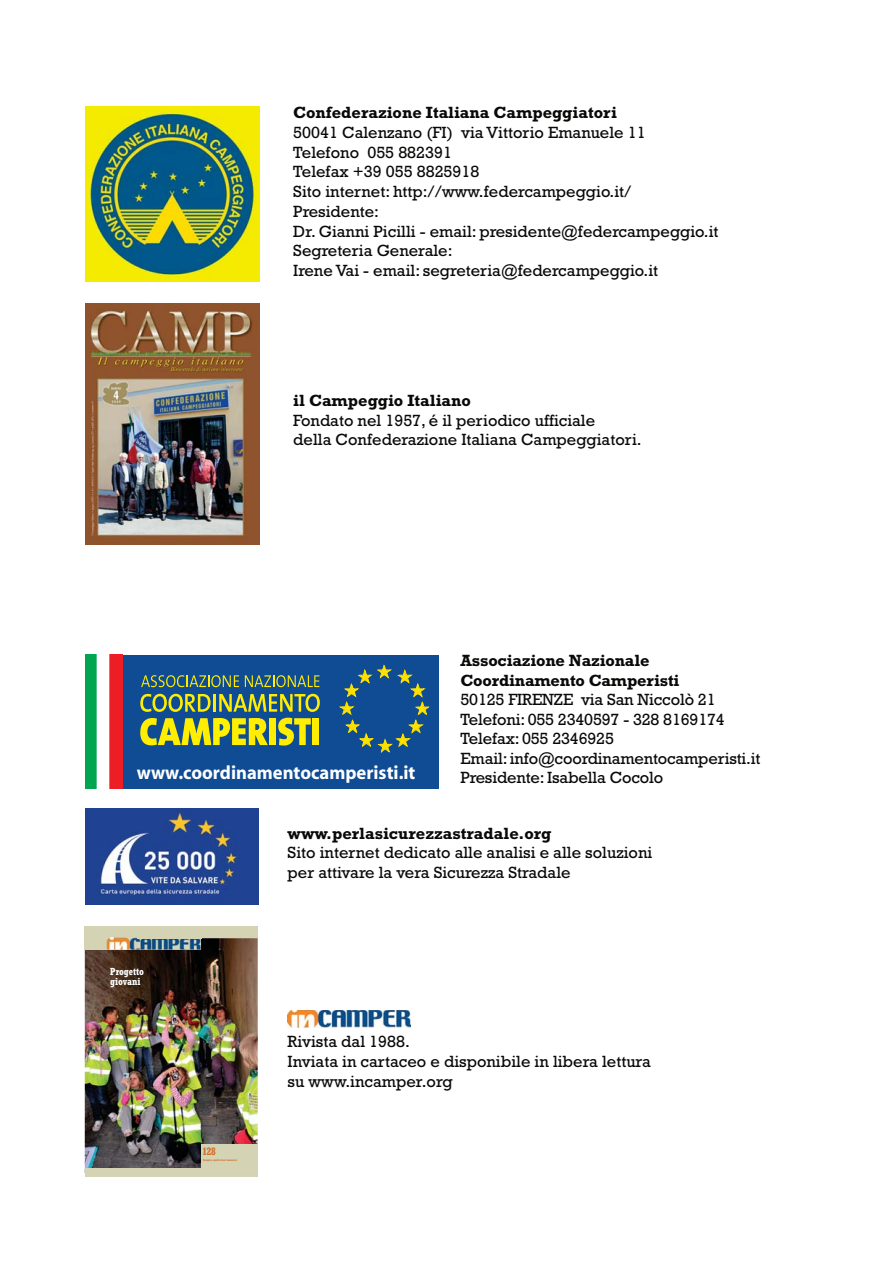
<style>
.page{position:relative;width:893px;height:1263px;background:#fff}
.page>*{position:absolute;margin:0;border:0;box-sizing:border-box;transform-origin:0 0}
.t1{font:700 19.2px "Myriad";color:#fff}
.t2{font:16.5px/19.8px "Rockwell";color:#090908}
.t3{font:700 16.5px/19.5px "Rockwell";color:#090908}
.t4{font:700 condensed 10.8px "Rockwell";color:#d26d27}
.t5{font:700 condensed 10.2px/10.8px "Rockwell";color:#fff}
.t6{font:700 condensed 2.85px "Rockwell";letter-spacing:.005em;color:#d26d27;scale:.8 1}
</style>
<div class="page">
<img style="left:85px;top:107px;width:175px;height:174px">
<div style="left:120px;top:655px;width:318px;height:134px;background:#0f4c94"></div>
<img style="left:85px;top:655px;width:37px;height:134px">
<svg style="left:339px;top:665px;width:91px;height:88px"></svg>
<svg style="left:141px;top:675px;width:98px;height:12px"></svg>
<svg style="left:245px;top:675px;width:74px;height:12px"></svg>
<svg style="left:140px;top:694px;width:180px;height:18px"></svg>
<svg style="left:140px;top:718px;width:128px;height:27px"></svg>
<div style="left:269px;top:718px;width:7px;height:27px;background:#fe0"></div>
<svg style="left:278px;top:718px;width:33px;height:28px"></svg>
<div style="left:313px;top:718px;width:6px;height:27px;background:#fe0"></div>
<img style="left:288px;top:1010px;width:122px;height:17px">
<img style="left:85px;top:303px;width:175px;height:241px">
<img style="left:85px;top:809px;width:173px;height:95px">
<img style="left:85px;top:938px;width:173px;height:231px">
<div style="left:85px;top:926px;width:116px;height:24px;background:#d4d4b5"></div>
<div style="left:138px;top:926px;width:120px;height:12px;background:#d4d4b5"></div>
<div style="left:85px;top:1169px;width:173px;height:8px;background:#d4d4b5"></div>
<div style="left:201px;top:1145px;width:57px;height:24px;background:#d4d4b5"></div>
<img style="left:107px;top:937px;width:94px;height:13px">
<img style="left:138px;top:937px;width:63px;height:1px">
<p class="t3" style="left:293px;top:104px;width:325px">Confederazione Italiana Campeggiatori</p>
<p class="t2" style="left:293px;top:124px;width:427px">50041 Calenzano (FI) via Vittorio Emanuele 11<br>Telefono 055 882391<br>Telefax +39 055 8825918<br>Sito internet: http://www.federcampeggio.it/ Presidente:<br>Dr. Gianni Picilli - email: presidente@federcampeggio.it Segreteria Generale:<br>Irene Vai - email: segreteria@federcampeggio.it</p>
<p class="t3" style="left:293px;top:392px;width:179px">il Campeggio Italiano</p>
<p class="t2" style="left:293px;top:412px;width:350px">Fondato nel 1957, é il periodico ufficiale<br>della Confederazione Italiana Campeggiatori.</p>
<p class="t1" style="left:137px;top:765px;width:280px">www.coordinamentocamperisti.it</p>
<p class="t3" style="left:460px;top:653px;width:220px">Associazione Nazionale<br>Coordinamento Camperisti</p>
<p class="t2" style="left:460px;top:692px;width:302px">50125 FIRENZE via San Niccolò 21<br>Telefoni: 055 2340597 - 328 8169174<br>Telefax: 055 2346925<br>Email: info@coordinamentocamperisti.it<br>Presidente: Isabella Cocolo</p>
<p class="t5" style="left:110px;top:967px;width:35px">Progetto giovani</p>
<p class="t3" style="left:288px;top:825px;width:265px">www.perlasicurezzastradale.org</p>
<p class="t2" style="left:288px;top:845px;width:366px">Sito internet dedicato alle analisi e alle soluzioni per attivare la vera Sicurezza Stradale</p>
<p class="t4" style="left:203px;top:1147px;width:15px">128</p>
<p class="t6" style="left:203px;top:1159px;width:44px">Esemplare gratuito fuori commercio</p>
<p class="t2" style="left:288px;top:1033px;width:365px">Rivista dal 1988.<br>Inviata in cartaceo e disponibile in libera lettura su www.incamper.org</p>
</div>
